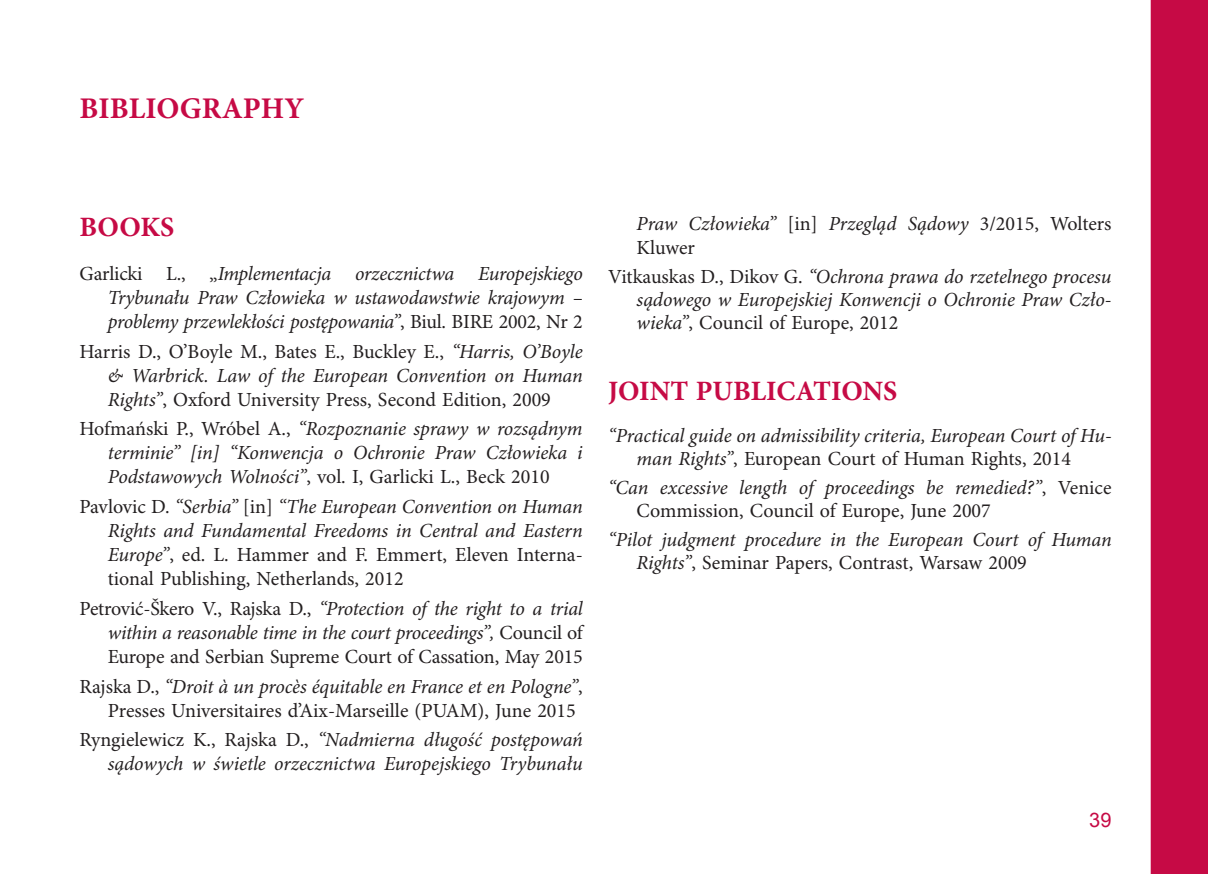
<style>
.page{position:relative;width:1208px;height:874px;background:#fff}
.page>*{position:absolute;margin:0;border:0;box-sizing:border-box;transform-origin:0 0}
.t1{font:700 30px "Minion Pro";color:#c60a45}
.t2{font:700 28px "Minion Pro";color:#c60a45}
.t3{font:italic 20px/24px "Minion Pro";letter-spacing:-.01em;color:#231f20;text-align:justify}
.t4{font:20px/24px "Minion Pro";letter-spacing:-.005em;color:#231f20;text-align:justify}
.t5{font:20px "Arial";color:#c60a45}
.s1{font-style:normal}
.s2{font-style:italic}
</style>
<div class="page">
<div style="left:1151px;top:1px;width:56px;height:871px;background:#c60a45"></div>
<div style="left:1150px;top:0;width:58px;height:873px;border:2px solid #c60a45"></div>
<h1 class="t1" style="left:79px;top:97px;width:226px">BIBLIOGRAPHY</h1>
<h2 class="t2" style="left:79px;top:216px;width:96px">BOOKS</h2>
<p class="t3" style="left:108px;top:263px;width:476px;text-indent:-28px"><span class="s1">Garlicki L., „</span>Implementacja orzecznictwa Europejskiego Trybunału Praw Człowieka w ustawodawstwie krajowym – problemy przewlekłości postępowania”<span class="s1">, Biul. BIRE 2002, Nr 2</span></p>
<p class="t4" style="left:108px;top:340px;width:476px;text-indent:-28px">Harris D., O’Boyle M., Bates E., Buckley E., <span class="s2">“Harris, O’Boyle &amp; Warbrick. Law of the European Convention on Human Rights”</span>, Oxford University Press, Second Edition, 2009</p>
<p class="t3" style="left:108px;top:418px;width:476px;text-indent:-28px"><span class="s1">Hofmański P., Wróbel A.,</span> “Rozpoznanie sprawy w rozsądnym terminie” [in] “Konwencja o Ochronie Praw Człowieka i Podstawowych Wolności”<span class="s1">, vol. I, Garlicki L., Beck 2010</span></p>
<p class="t3" style="left:108px;top:496px;width:476px;text-indent:-28px"><span class="s1">Pavlovic D.</span> “Serbia” <span class="s1">[in]</span> “The European Convention on Human Rights and Fundamental Freedoms in Central and Eastern Europe”<span class="s1">, ed. L. Hammer and F. Emmert, Eleven Interna&shy;tional Publishing, Netherlands, 2012</span></p>
<p class="t4" style="left:108px;top:597px;width:476px;text-indent:-28px">Petrović-Škero V., Rajska D., <span class="s2">“Protection of the right to a trial within a reasonable time in the court proceedings”,</span> Council of Europe and Serbian Supreme Court of Cassation, May 2015</p>
<p class="t4" style="left:108px;top:675px;width:476px;text-indent:-28px">Rajska D., <span class="s2">“Droit à un procès équitable en France et en Pologne”</span>,<br>Presses Universitaires d’Aix-Marseille (PUAM), June 2015</p>
<p class="t3" style="left:79px;top:729px;width:505px;text-align:right"><span class="s1">Ryngielewicz K., Rajska D.,</span> “Nadmierna długość postępowań sądowych w świetle orzecznictwa Europejskiego Trybunału</p>
<p class="t3" style="left:636px;top:213px;width:476px">Praw Człowieka” <span class="s1">[in]</span> Przegląd Sądowy <span class="s1">3/2015, Wolters<br>Kluwer</span></p>
<p class="t3" style="left:636px;top:266px;width:476px;line-height:23px;text-indent:-28px"><span class="s1">Vitkauskas D., Dikov G.</span> “Ochrona prawa do rzetelnego procesu sądowego w Europejskiej Konwencji o Ochronie Praw Czło&shy;wieka”<span class="s1">, Council of Europe, 2012</span></p>
<h2 class="t2" style="left:608px;top:379px;width:291px">JOINT PUBLICATIONS</h2>
<p class="t3" style="left:636px;top:426px;width:476px;line-height:23px;text-indent:-28px">“Practical guide on admissibility criteria, European Court of Hu&shy;man Rights”<span class="s1">, European Court of Human Rights, 2014</span></p>
<p class="t3" style="left:636px;top:477px;width:476px;line-height:23px;text-indent:-28px">“Can excessive length of proceedings be remedied?”<span class="s1">, Venice<br>Commission, Council of Europe, June 2007</span></p>
<p class="t3" style="left:636px;top:529px;width:476px;line-height:23px;text-indent:-28px">“Pilot judgment procedure in the European Court of Human<br>Rights”<span class="s1">, Seminar Papers, Contrast, Warsaw 2009</span></p>
<p class="t5" style="left:1089px;top:808px;width:24px">39</p>
</div>
